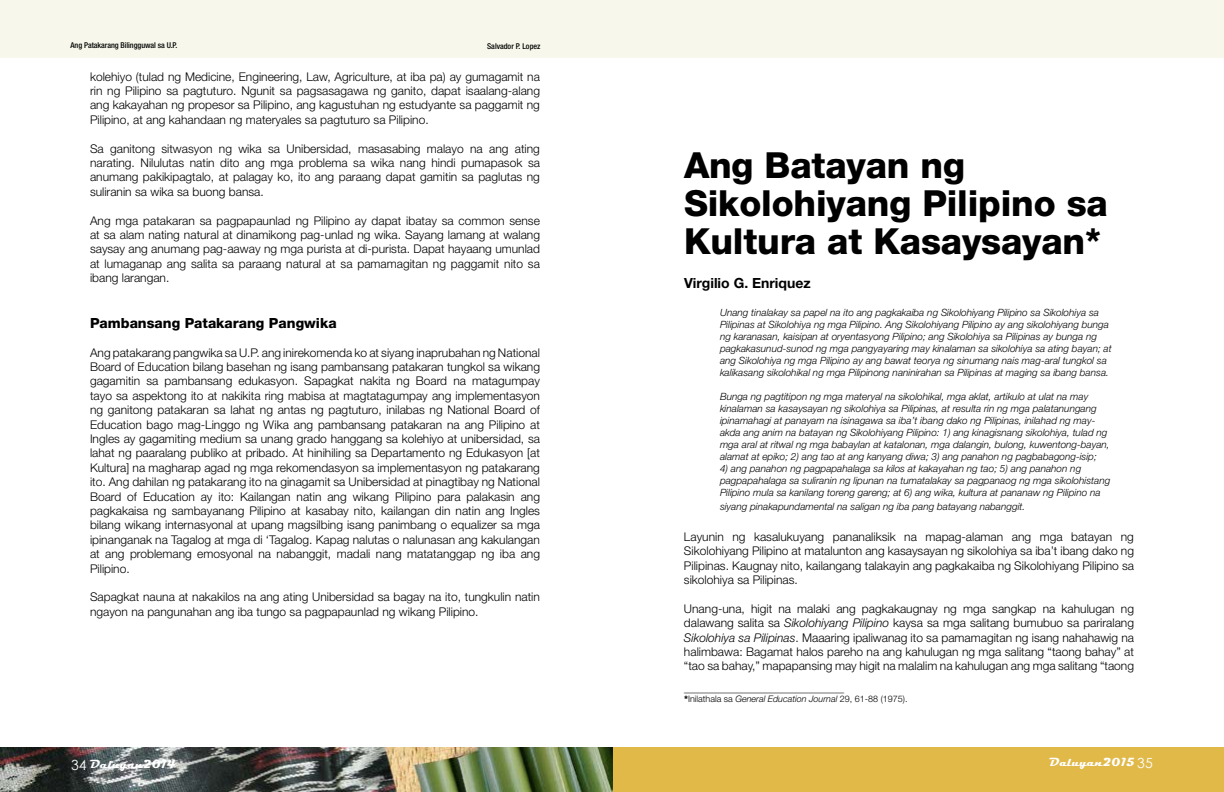
<style>
.page{position:relative;width:1224px;height:792px;background:#fff}
.page>*{position:absolute;margin:0;border:0;box-sizing:border-box;transform-origin:0 0}
.t1{font:800 36px/38px "Helvetica Neue LT Pro";letter-spacing:-.005em;color:#000}
.t2{font:800 14px "Helvetica Neue LT Pro";color:#000}
.t3{font:700 14px "Helvetica Neue LT Pro";color:#000}
.t4{font:300 12px/14.4px "Helvetica Neue LT Pro";color:#000;text-align:justify}
.t5{font:700 12px "Magneto";color:#fff}
.t6{font:italic 300 10px/12px "Helvetica Neue LT Pro";color:#000}
.t7{font:300 10px "Helvetica Neue LT Pro";color:#000}
.t8{font:300 9px "Helvetica Neue LT Pro";color:#000}
.t9{font:500 condensed 8px "Helvetica Neue LT Pro";letter-spacing:-.005em;color:#000}
.t10{font:700 8px "Arial";color:#000}
.s1{font-style:italic}
.s2{font-weight:800}
.s3{font-family:"Century Gothic";font-weight:400;font-size:14px}
</style>
<div class="page">
<img style="left:1px;top:747px;width:612px;height:45px">
<div style="left:613px;top:747px;width:611px;height:45px;background:#e0b949"></div>
<img style="left:0;top:748px;width:612px;height:44px">
<div style="left:0;top:1px;width:1224px;height:57px;background:#f7f8eb"></div>
<p class="t10" style="left:449px;top:36px;width:93px">Joanne Visaya Manzano</p>
<p class="t9" style="left:70px;top:40px;width:108px">Ang Patakarang Bilingguwal sa U.P.</p>
<p class="t9" style="left:487px;top:41px;width:55px">Salvador P. Lopez</p>
<p class="t4" style="left:90px;top:69px;width:452px">kolehiyo (tulad ng Medicine, Engineering, Law, Agriculture, at iba pa) ay gumagamit na rin ng Pilipino sa pagtuturo. Ngunit sa pagsasagawa ng ganito, dapat isaalang-alang ang kakayahan ng propesor sa Pilipino, ang kagustuhan ng estudyante sa paggamit ng Pilipino, at ang kahandaan ng materyales sa pagtuturo sa Pilipino.</p>
<p class="t4" style="left:90px;top:141px;width:452px">Sa ganitong sitwasyon ng wika sa Unibersidad, masasabing malayo na ang ating narating. Nilulutas natin dito ang mga problema sa wika nang hindi pumapasok sa anumang pakikipagtalo, at palagay ko, ito ang paraang dapat gamitin sa paglutas ng suliranin sa wika sa buong bansa.</p>
<p class="t4" style="left:90px;top:213px;width:452px">Ang mga patakaran sa pagpapaunlad ng Pilipino ay dapat ibatay sa common sense at sa alam nating natural at dinamikong pag-unIad ng wika. Sayang lamang at walang saysay ang anumang pag-aaway ng mga purista at di-purista. Dapat hayaang umunlad at lumaganap ang salita sa paraang natural at sa pamamagitan ng paggamit nito sa ibang larangan.</p>
<p class="t2" style="left:90px;top:314px;width:248px">Pambansang Patakarang Pangwika</p>
<p class="t4" style="left:90px;top:345px;width:452px">Ang patakarang pangwika sa U.P. ang inirekomenda ko at siyang inaprubahan ng National Board of Education bilang basehan ng isang pambansang patakaran tungkol sa wikang gagamitin sa pambansang edukasyon. Sapagkat nakita ng Board na matagumpay tayo sa aspektong ito at nakikita ring mabisa at magtatagumpay ang implementasyon ng ganitong patakaran sa lahat ng antas ng pagtuturo, inilabas ng National Board of Education bago mag-Linggo ng Wika ang pambansang patakaran na ang Pilipino at Ingles ay gagamiting medium sa unang grado hanggang sa kolehiyo at unibersidad, sa lahat ng paaralang publiko at pribado. At hinihiling sa Departamento ng Edukasyon [at Kultura] na magharap agad ng mga rekomendasyon sa implementasyon ng patakarang ito. Ang dahilan ng patakarang ito na ginagamit sa Unibersidad at pinagtibay ng National Board of Education ay ito: Kailangan natin ang wikang Pilipino para palakasin ang pagkakaisa ng sambayanang Pilipino at kasabay nito, kailangan din natin ang Ingles bilang wikang internasyonal at upang magsilbing isang panimbang o equalizer sa mga ipinanganak na Tagalog at mga di ‘Tagalog. Kapag nalutas o nalunasan ang kakulangan at ang problemang emosyonal na nabanggit, madali nang matatanggap ng iba ang Pilipino.</p>
<p class="t4" style="left:90px;top:590px;width:451px">Sapagkat nauna at nakakilos na ang ating Unibersidad sa bagay na ito, tungkulin natin ngayon na pangunahan ang iba tungo sa pagpapaunlad ng wikang Pilipino.</p>
<h1 class="t1" style="left:684px;top:146px;width:425px">Ang Batayan ng<br>Sikolohiyang Pilipino sa<br>Kultura at Kasaysayan*</h1>
<p class="t3" style="left:684px;top:274px;width:128px">Virgilio G. Enriquez</p>
<p class="t6" style="left:720px;top:307px;width:393px">Unang tinalakay sa papel na ito ang pagkakaiba ng Sikolohiyang Pilipino sa Sikolohiya sa Pilipinas at Sikolohiya ng mga Pilipino. Ang Sikolohiyang Pilipino ay ang sikolohiyang bunga ng karanasan, kaisipan at oryentasyong Pilipino; ang Sikolohiya sa Pilipinas ay bunga ng pagkakasunud-sunod ng mga pangyayaring may kinalaman sa sikolohiya sa ating bayan; at ang Sikolohiya ng mga Pilipino ay ang bawat teorya ng sinumang nais mag-aral tungkol sa kalikasang sikolohikal ng mga Pilipinong naninirahan sa Pilipinas at maging sa ibang bansa.</p>
<p class="t6" style="left:720px;top:391px;width:391px">Bunga ng pagtitipon ng mga materyal na sikolohikal, mga aklat, artikulo at ulat na may kinalaman sa kasaysayan ng sikolohiya sa Pilipinas, at resulta rin ng mga palatanungang ipinamahagi at panayam na isinagawa sa iba’t ibang dako ng Pilipinas, inilahad ng may&shy;akda ang anim na batayan ng Sikolohiyang Pilipino: 1) ang kinagisnang sikolohiya, tulad ng mga aral at ritwal ng mga babaylan at katalonan, mga dalangin, bulong, kuwentong-bayan, alamat at epiko; 2) ang tao at ang kanyang diwa; 3) ang panahon ng pagbabagong-isip;</p>
<p class="t6" style="left:720px;top:463px;width:392px">4) ang panahon ng pagpapahalaga sa kilos at kakayahan ng tao; 5) ang panahon ng pagpapahalaga sa suliranin ng lipunan na tumatalakay sa pagpanaog ng mga sikolohistang<br>Pilipino mula sa kanilang toreng gareng; at 6) ang wika, kultura at pananaw ng Pilipino na</p>
<p class="t6" style="left:720px;top:500px;width:307px">siyang pinakapundamental na saligan ng iba pang batayang nabanggit.</p>
<p class="t4" style="left:684px;top:529px;width:452px">Layunin ng kasalukuyang pananaliksik na mapag-alaman ang mga batayan ng Sikolohiyang Pilipino at matalunton ang kasaysayan ng sikolohiya sa iba’t ibang dako ng Pilipinas. Kaugnay nito, kailangang talakayin ang pagkakaiba ng Sikolohiyang Pilipino sa sikolohiya sa Pilipinas.</p>
<p class="t4" style="left:684px;top:601px;width:452px">Unang-una, higit na malaki ang pagkakaugnay ng mga sangkap na kahulugan ng dalawang salita sa <span class="s1">Sikolohiyang Pilipino</span> kaysa sa mga salitang bumubuo sa pariralang <span class="s1">Sikolohiya sa Pilipinas</span>. Maaaring ipaliwanag ito sa pamamagitan ng isang nahahawig na halimbawa: Bagamat halos pareho na ang kahulugan ng mga salitang “taong bahay” at “tao sa bahay,” mapapansing may higit na malalim na kahulugan ang mga salitang “taong</p>
<p class="t7" style="left:684px;top:682px;width:161px">________________________________</p>
<p class="t8" style="left:684px;top:694px;width:225px"><span class="s2">*</span>Inilathala sa <span class="s1">General Education Journal</span> 29, 61-88 (1975).</p>
<p class="t5" style="left:1049px;top:755px;width:105px">Daluyan2015<span class="s3">3535</span></p>
<p class="t5" style="left:71px;top:757px;width:106px"><span class="s3">34</span> Daluyan2014</p>
<p class="t5" style="left:1047px;top:757px;width:88px">Daluyan2014</p>
</div>
